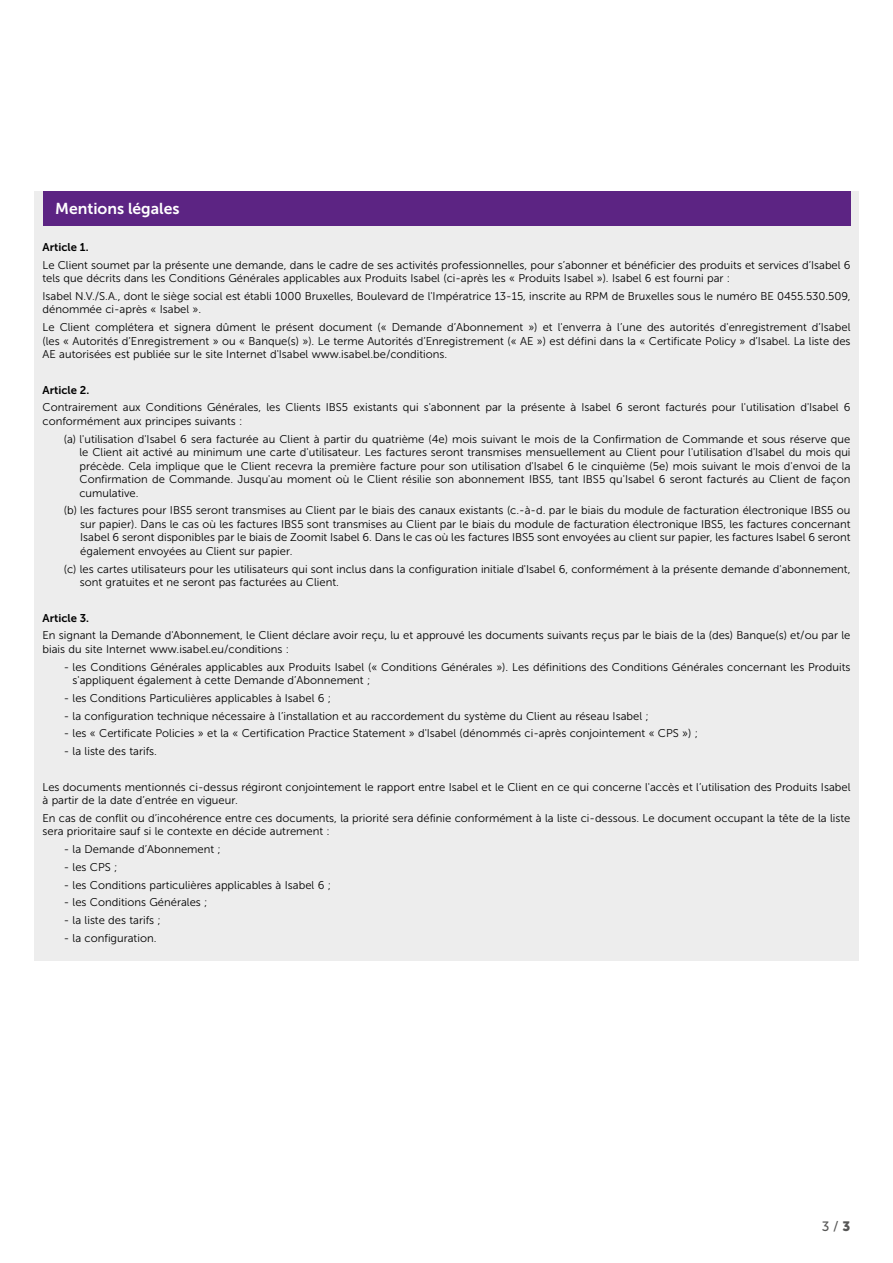
<style>
.page{position:relative;width:893px;height:1263px;background:#fff}
.page>*{position:absolute;margin:0;border:0;box-sizing:border-box;transform-origin:0 0}
.t1{font:15.75px "Museo Sans 700";color:#fff}
.t2{font:13.5px "Museo Sans 500";color:#575756}
.t3{font:11.25px/13.5px "Museo Sans 300";color:#000}
.t4{font:11.25px "Museo Sans 700";color:#000}
.s1{font-family:"Museo Sans 900"}
</style>
<div class="page">
<div style="left:34px;top:191px;width:825px;height:770px;background:#ededed"></div>
<div style="left:43px;top:191px;width:807px;height:34px;background:#5c2483"></div>
<h1 class="t1" style="left:55px;top:200px;width:126px">Mentions légales</h1>
<p class="t4" style="left:43px;top:241px;width:48px">Article 1.</p>
<p class="t3" style="left:43px;top:258px;width:809px">Le Client soumet par la présente une demande, dans le cadre de ses activités professionnelles, pour s’abonner et bénéficier des produits et services d’Isabel 6 tels que décrits dans les Conditions Générales applicables aux Produits Isabel (ci-après les « Produits Isabel »). Isabel 6 est fourni par :</p>
<p class="t3" style="left:43px;top:289px;width:809px">Isabel N.V./S.A., dont le siège social est établi 1000 Bruxelles, Boulevard de l'Impératrice 13-15, inscrite au RPM de Bruxelles sous le numéro BE 0455.530.509, dénommée ci-après « Isabel ».</p>
<p class="t3" style="left:43px;top:321px;width:809px;text-align:justify">Le Client complétera et signera dûment le présent document (« Demande d’Abonnement ») et l'enverra à l’une des autorités d'enregistrement d’Isabel (les « Autorités d’Enregistrement » ou « Banque(s) »). Le terme Autorités d’Enregistrement (« AE ») est défini dans la « Certificate Policy » d’Isabel. La liste des AE autorisées est publiée sur le site Internet d'Isabel www.isabel.be/conditions.</p>
<p class="t4" style="left:43px;top:383px;width:48px">Article 2.</p>
<p class="t3" style="left:43px;top:401px;width:809px">Contrairement aux Conditions Générales, les Clients IBS5 existants qui s'abonnent par la présente à Isabel 6 seront facturés pour l'utilisation d'Isabel 6 conformément aux principes suivants :</p>
<p class="t3" style="left:79px;top:432px;width:773px;text-align:justify;text-indent:-16px">(a) l'utilisation d'Isabel 6 sera facturée au Client à partir du quatrième (4e) mois suivant le mois de la Confirmation de Commande et sous réserve que le Client ait activé au minimum une carte d'utilisateur. Les factures seront transmises mensuellement au Client pour l'utilisation d'Isabel du mois qui précède. Cela implique que le Client recevra la première facture pour son utilisation d'Isabel 6 le cinquième (5e) mois suivant le mois d'envoi de la Confirmation de Commande. Jusqu'au moment où le Client résilie son abonnement IBS5, tant IBS5 qu'Isabel 6 seront facturés au Client de façon cumulative.</p>
<p class="t3" style="left:80px;top:504px;width:772px;text-align:justify;text-indent:-16px">(b) les factures pour IBS5 seront transmises au Client par le biais des canaux existants (c.-à-d. par le biais du module de facturation électronique IBS5 ou sur papier). Dans le cas où les factures IBS5 sont transmises au Client par le biais du module de facturation électronique IBS5, les factures concernant Isabel 6 seront disponibles par le biais de Zoomit Isabel 6. Dans le cas où les factures IBS5 sont envoyées au client sur papier, les factures Isabel 6 seront également envoyées au Client sur papier.</p>
<p class="t3" style="left:80px;top:562px;width:772px;text-indent:-16px">(c) les cartes utilisateurs pour les utilisateurs qui sont inclus dans la configuration initiale d'Isabel 6, conformément à la présente demande d'abonnement, sont gratuites et ne seront pas facturées au Client.</p>
<p class="t4" style="left:43px;top:611px;width:48px">Article 3.</p>
<p class="t3" style="left:43px;top:629px;width:809px">En signant la Demande d'Abonnement, le Client déclare avoir reçu, lu et approuvé les documents suivants reçus par le biais de la (des) Banque(s) et/ou par le biais du site Internet www.isabel.eu/conditions :</p>
<p class="t3" style="left:73px;top:660px;width:779px;text-indent:-9px">- les Conditions Générales applicables aux Produits Isabel (« Conditions Générales »). Les définitions des Conditions Générales concernant les Produits s'appliquent également à cette Demande d’Abonnement ;</p>
<p class="t3" style="left:64px;top:691px;width:269px">- les Conditions Particulières applicables à Isabel 6 ;</p>
<p class="t3" style="left:64px;top:709px;width:586px">- la configuration technique nécessaire à l’installation et au raccordement du système du Client au réseau Isabel ;</p>
<p class="t3" style="left:64px;top:727px;width:636px">- les « Certificate Policies » et la « Certification Practice Statement » d'Isabel (dénommés ci-après conjointement « CPS ») ;</p>
<p class="t3" style="left:64px;top:745px;width:95px">- la liste des tarifs.</p>
<p class="t3" style="left:43px;top:780px;width:809px">Les documents mentionnés ci-dessus régiront conjointement le rapport entre Isabel et le Client en ce qui concerne l'accès et l’utilisation des Produits Isabel à partir de la date d’entrée en vigueur.</p>
<p class="t3" style="left:43px;top:811px;width:809px">En cas de conflit ou d’incohérence entre ces documents, la priorité sera définie conformément à la liste ci-dessous. Le document occupant la tête de la liste sera prioritaire sauf si le contexte en décide autrement :</p>
<p class="t3" style="left:64px;top:843px;width:159px">- la Demande d’Abonnement ;</p>
<p class="t3" style="left:64px;top:860px;width:55px">- les CPS ;</p>
<p class="t3" style="left:64px;top:878px;width:269px">- les Conditions particulières applicables à Isabel 6 ;</p>
<p class="t3" style="left:64px;top:896px;width:145px">- les Conditions Générales ;</p>
<p class="t3" style="left:64px;top:914px;width:99px">- la liste des tarifs ;</p>
<p class="t3" style="left:64px;top:931px;width:94px">- la configuration.</p>
<p class="t2" style="left:822px;top:1218px;width:30px">3 / <span class="s1">3</span></p>
</div>
